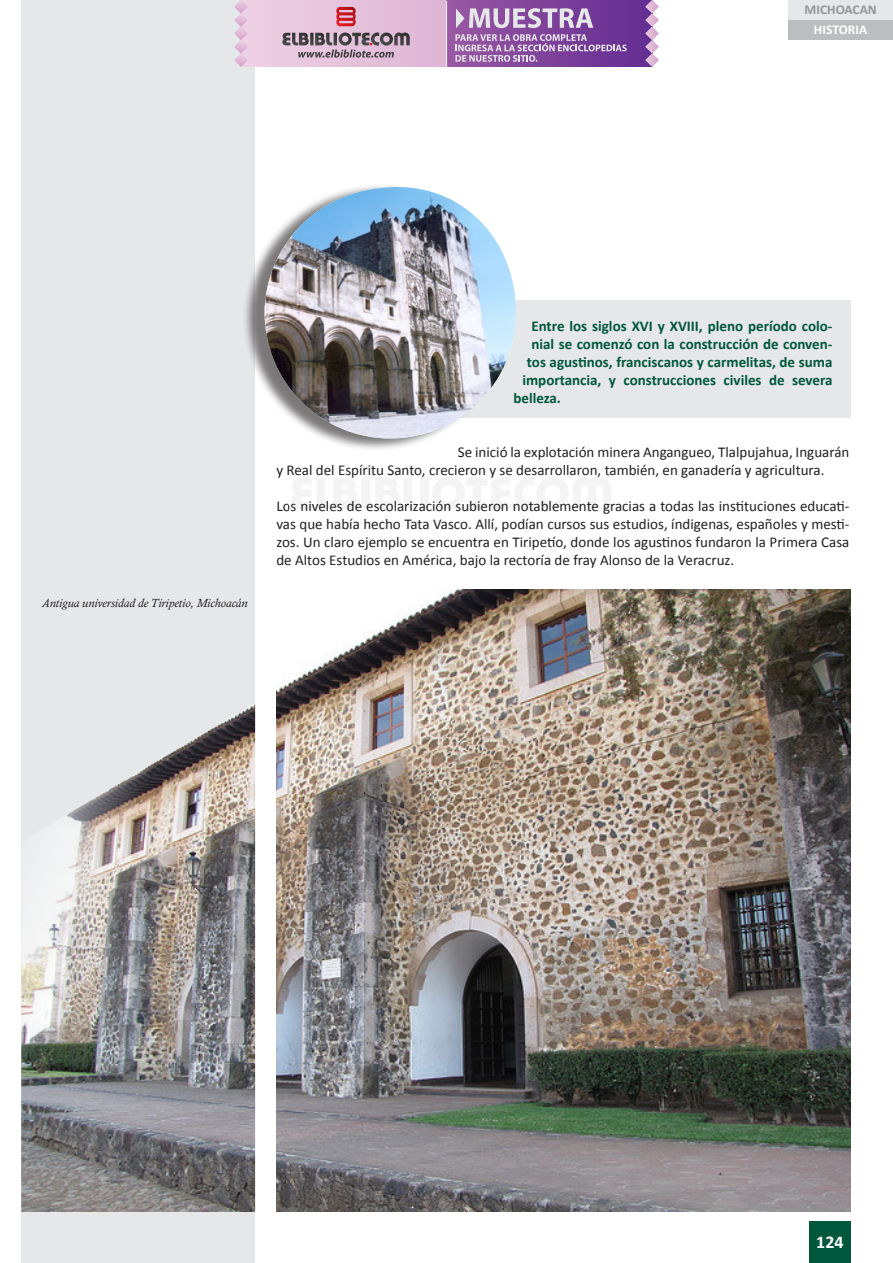
<style>
.page{position:relative;width:893px;height:1263px;background:#fff}
.page>*{position:absolute;margin:0;border:0;box-sizing:border-box;transform-origin:0 0}
.t1{font:700 18px "Calibri";color:#fff}
.t2{font:15px/18px "Calibri";color:#231f20}
.t3{font:700 15px "Calibri";color:#00573c}
.t4{font:700 13.5px "Calibri";color:#939598}
.t5{font:700 13.5px "Calibri";color:#fff}
.t6{font:italic 12px "Calisto";color:#231f20}
</style>
<div class="page">
<div style="left:809px;top:1222px;width:41px;height:41px;background:#00573c"></div>
<div style="left:788px;top:0;width:105px;height:20px;background:#e6e7e9"></div>
<div style="left:788px;top:20px;width:105px;height:20px;background:#bcbdc0"></div>
<div style="left:397px;top:300px;width:453px;height:117px;background:#e6e7e9"></div>
<img style="left:276px;top:590px;width:574px;height:622px">
<div style="left:21px;top:0;width:234px;height:1263px;background:#e6e7e9"></div>
<img style="left:21px;top:704px;width:234px;height:508px">
<div style="left:242px;top:184px;width:268px;height:267px;background:#231f20;opacity:.6"></div>
<img style="left:265px;top:187px;width:251px;height:251px;border-radius:124px">
<svg style="left:248px;top:0;width:198px;height:67px;background:#e4c2db"></svg>
<svg style="left:292px;top:478px;width:65px;height:31px"></svg>
<div style="left:362px;top:477px;width:8px;height:32px;background:#f4f4f4"></div>
<svg style="left:376px;top:478px;width:40px;height:31px"></svg>
<div style="left:420px;top:477px;width:8px;height:32px;background:#f4f4f4"></div>
<svg style="left:433px;top:477px;width:178px;height:32px"></svg>
<div style="left:446px;top:0;width:206px;height:67px;background:linear-gradient(to right,#9958a3,#622c91)"></div>
<svg style="left:234px;top:0;width:14px;height:67px"></svg>
<svg style="left:645px;top:0;width:14px;height:67px"></svg>
<svg style="left:336px;top:7px;width:20px;height:19px"></svg>
<svg style="left:281px;top:33px;width:129px;height:25px;background:#a28d9c"></svg>
<svg style="left:455px;top:34px;width:172px;height:28px;background:#986cae"></svg>
<svg style="left:456px;top:8px;width:137px;height:20px;background:#b395c1"></svg>
<hr style="left:446px;top:1px;width:1px;height:66px;background:#e6e7e9">
<p class="t4" style="left:805px;top:1px;width:74px">MICHOACAN</p>
<p class="t5" style="left:814px;top:21px;width:55px">HISTORIA</p>
<p class="t6" style="left:42px;top:596px;width:207px">Antigua universidad de Tiripetio, Michoacán</p>
<p class="t3" style="left:531px;top:316px;width:303px">Entre los siglos XVI y XVIII, pleno período colo-</p>
<p class="t3" style="left:531px;top:334px;width:303px">nial se comenzó con la construcción de conven-</p>
<p class="t3" style="left:527px;top:352px;width:307px">tos agustinos, franciscanos y carmelitas, de suma</p>
<p class="t3" style="left:522px;top:370px;width:312px">importancia, y construcciones civiles de severa</p>
<p class="t3" style="left:513px;top:388px;width:49px">belleza.</p>
<p class="t2" style="left:276px;top:443px;width:574px;text-indent:182px">Se inició la explotación minera Angangueo, Tlalpujahua, Inguarán y Real del Espíritu Santo, crecieron y se desarrollaron, también, en ganadería y agricultura.</p>
<p class="t2" style="left:276px;top:497px;width:575px;text-align:justify">Los niveles de escolarización subieron notablemente gracias a todas las instituciones educati&shy;vas que había hecho Tata Vasco. Allí, podían cursos sus estudios, índigenas, españoles y mesti&shy;zos. Un claro ejemplo se encuentra en Tiripetío, donde los agustinos fundaron la Primera Casa de Altos Estudios en América, bajo la rectoría de fray Alonso de la Veracruz.</p>
<p class="t1" style="left:816px;top:1230px;width:29px">124</p>
</div>
